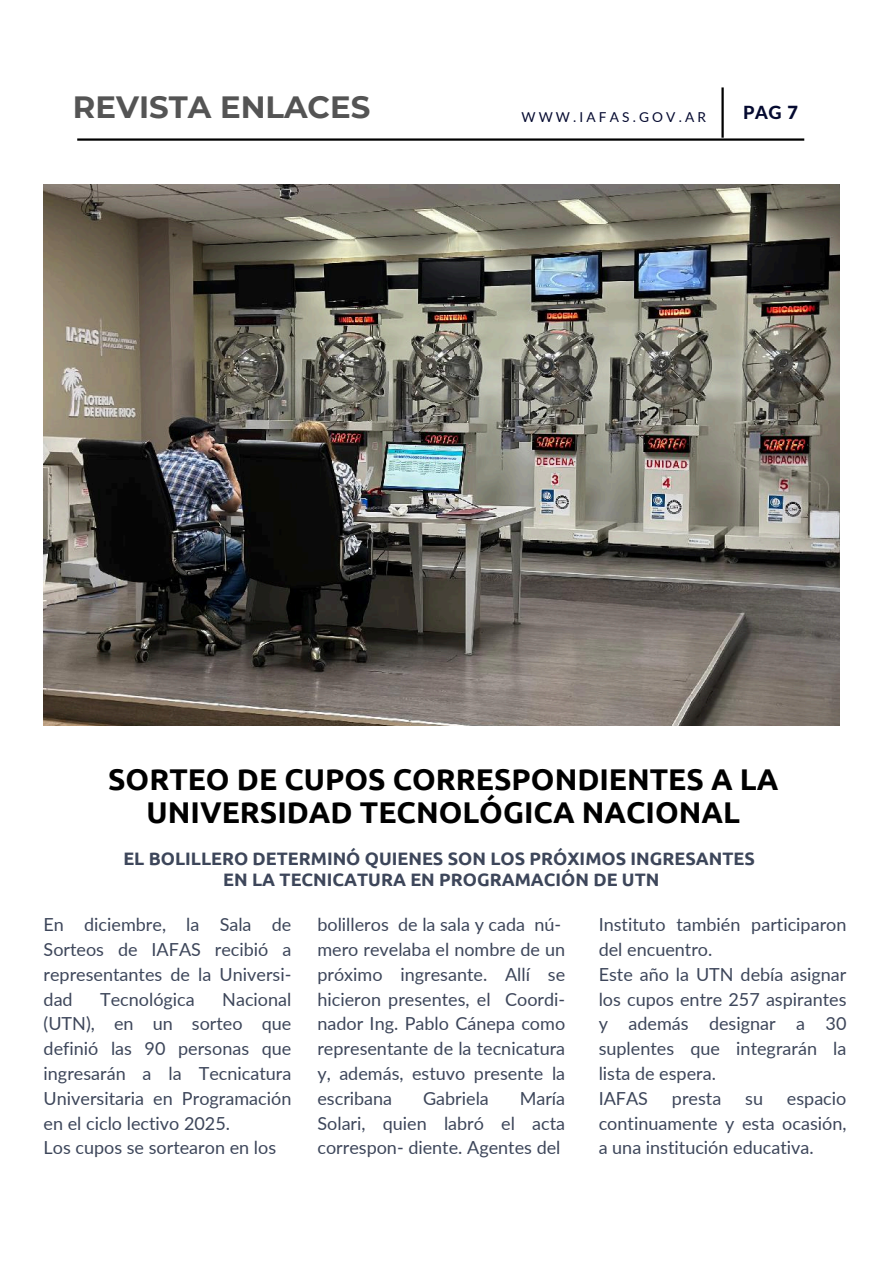
<style>
.page{position:relative;width:894px;height:1264px;background:#fff}
.page>*{position:absolute;margin:0;border:0;box-sizing:border-box;transform-origin:0 0}
.t1{font:700 30.75px "Montserrat";color:#545454}
.t2{font:700 30px/32.7px "Ubuntu";color:#000;text-align:center}
.t3{font:800 18.15px "Lato Latin";color:#050a30}
.t4{font:18px/24.8px "Lato";color:#3d465a;text-align:justify}
.t5{font:700 18px/21.3px "Ubuntu";color:#3d465a;text-align:center}
.t6{font:13.65px "Lato";letter-spacing:.23em;color:#050a30}
.s1{font-weight:900}
</style>
<div class="page">
<img style="left:44px;top:184px;width:795px;height:541px">
<hr style="left:77px;top:138px;width:727px;height:3px;background:#000">
<hr style="left:721px;top:87px;width:2px;height:51px;background:#000">
<p class="t1" style="left:73px;top:88px;width:299px">REVISTA ENLACES</p>
<p class="t6" style="left:521px;top:109px;width:186px">WWW.IAFAS.GOV.AR</p>
<h1 class="t3" style="left:742px;top:105px;width:56px">PAG <span class="s1">7</span></h1>
<h2 class="t2" style="left:108px;top:762px;width:671px">SORTEO DE CUPOS CORRESPONDIENTES A LA<br>UNIVERSIDAD TECNOLÓGICA NACIONAL</h2>
<h3 class="t5" style="left:123px;top:847px;width:633px">EL BOLILLERO DETERMINÓ QUIENES SON LOS PRÓXIMOS INGRESANTES<br>EN LA TECNICATURA EN PROGRAMACIÓN DE UTN</h3>
<h2 class="t4" style="left:44px;top:912px;width:249px">En diciembre, la Sala de Sorteos de IAFAS recibió a representantes de la Universi&shy;dad</h2>
<h2 class="t4" style="left:44px;top:986px;width:249px;text-align:left;text-indent:179px">Nacional (UTN), en un sorteo que definió las 90 personas que ingresarán a la Tecnicatura<br>Universitaria en Programación en el ciclo lectivo 2025.<br>Los cupos se sortearon en los</h2>
<h2 class="t4" style="left:100px;top:986px;width:96px">Tecnológica</h2>
<p class="t4" style="left:317px;top:912px;width:249px;text-align:left">bolilleros de la sala y cada nú&shy;mero revelaba el nombre de un próximo ingresante. Allí se hicieron presentes, el Coordi&shy;nador Ing. Pablo Cánepa como representante de la tecnicatura y, además, estuvo presente la escribana</p>
<p class="t4" style="left:423px;top:1085px;width:67px">Gabriela</p>
<p class="t4" style="left:317px;top:1085px;width:249px;text-indent:202px">María Solari, quien labró el acta correspon- diente. Agentes del</p>
<h1 class="t4" style="left:598px;top:912px;width:249px;text-align:left">Instituto también participaron del encuentro.<br>Este año la UTN debía asignar los cupos entre 257 aspirantes y además designar a 30 suplentes que integrarán la lista de espera.<br>IAFAS</h1>
<h1 class="t4" style="left:598px;top:1085px;width:249px;text-indent:188px">espacio continuamente y esta ocasión, a una institución educativa.</h1>
<h1 class="t4" style="left:671px;top:1085px;width:51px">presta</h1>
<h1 class="t4" style="left:745px;top:1085px;width:19px">su</h1>
</div>
